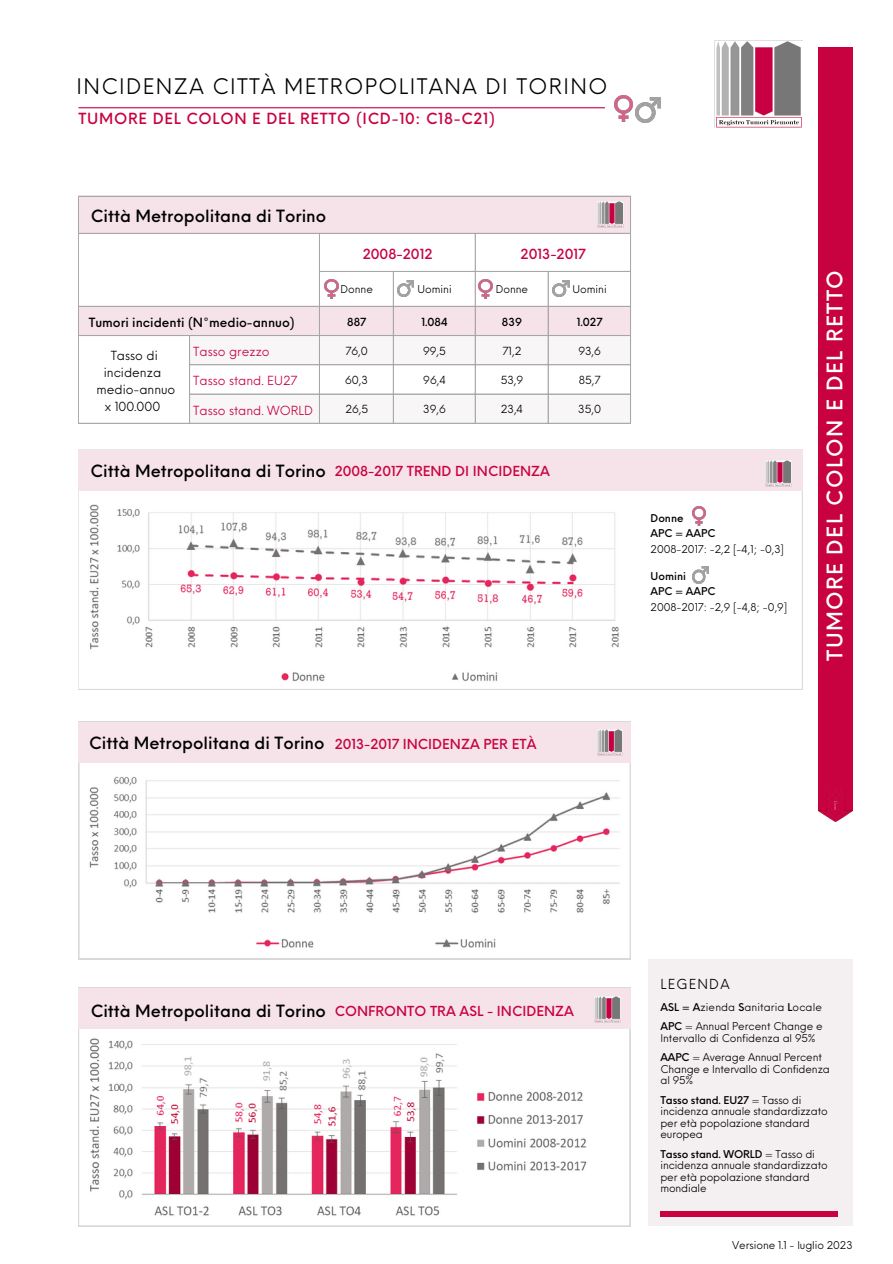
<style>
.page{position:relative;width:893px;height:1264px;background:#fff}
.page>*{position:absolute;margin:0;border:0;box-sizing:border-box;transform-origin:0 0}
.t1{font:21px "Neue Einstellung";letter-spacing:.065em;color:#000}
.t2{font:500 21px "Neue Einstellung";letter-spacing:.065em;color:#fff}
.t3{font:500 16.5px "Neue Einstellung";color:#000}
.t4{font:500 15px "Neue Einstellung";letter-spacing:.05em;color:#c80241}
.t5{font:500 13.65px "Neue Einstellung";color:#c80241}
.t6{font:500 13.5px "Neue Einstellung";color:#c80241}
.t7{font:13.5px "Neue Einstellung";letter-spacing:.09em;color:#000}
.t8{font:500 12.45px "Neue Einstellung";color:#000}
.t9{font:12.3px "Neue Einstellung";color:#c80241}
.t10{font:12.3px/17.1px "Neue Einstellung";color:#000;text-align:center}
.t11{font:10.95px "Neue Einstellung";color:#000}
.t12{font:500 10.95px "Neue Einstellung";color:#000}
.t13{font:10.5px/11.6px "Neue Einstellung";letter-spacing:-.015em;color:#000}
.t14{font:500 10.5px "Neue Einstellung";color:#000}
.t15{font:10.5px "Neue Einstellung";letter-spacing:.01em;color:#000}
.s1{font-weight:500}
</style>
<div class="page">
<div style="left:818px;top:48px;width:34px;height:763px;background:#c80241"></div>
<img style="left:818px;top:789px;width:34px;height:32px">
<hr style="left:78px;top:107px;width:527px;height:1px;background:#c80241">
<svg style="left:79px;top:197px;width:551px;height:138px"></svg>
<svg style="left:190px;top:336px;width:440px;height:87px"></svg>
<hr style="left:78px;top:196px;width:1px;height:227px;background:#a6a6a6">
<hr style="left:189px;top:336px;width:1px;height:87px;background:#a6a6a6">
<hr style="left:319px;top:233px;width:1px;height:190px;background:#a6a6a6">
<hr style="left:393px;top:272px;width:1px;height:151px;background:#a6a6a6">
<hr style="left:475px;top:233px;width:1px;height:190px;background:#a6a6a6">
<hr style="left:548px;top:272px;width:1px;height:151px;background:#a6a6a6">
<hr style="left:630px;top:196px;width:1px;height:227px;background:#a6a6a6">
<hr style="left:78px;top:196px;width:552px;height:1px;background:#a6a6a6">
<hr style="left:78px;top:233px;width:552px;height:1px;background:#a6a6a6">
<hr style="left:319px;top:271px;width:311px;height:1px;background:#a6a6a6">
<hr style="left:78px;top:306px;width:552px;height:1px;background:#a6a6a6">
<hr style="left:78px;top:335px;width:552px;height:1px;background:#a6a6a6">
<hr style="left:189px;top:364px;width:441px;height:1px;background:#a6a6a6">
<hr style="left:189px;top:394px;width:441px;height:1px;background:#a6a6a6">
<hr style="left:78px;top:423px;width:552px;height:1px;background:#a6a6a6">
<img style="left:325px;top:279px;width:13px;height:19px">
<img style="left:479px;top:279px;width:13px;height:19px">
<img style="left:397px;top:280px;width:17px;height:17px">
<img style="left:552px;top:280px;width:17px;height:17px">
<div style="left:78px;top:450px;width:724px;height:40px;background:#f6e3e9"></div>
<svg style="left:78px;top:1028px;width:552px;height:198px"></svg>
<img style="left:714px;top:41px;width:88px;height:86px">
<img style="left:597px;top:201px;width:26px;height:26px">
<img style="left:765px;top:461px;width:26px;height:25px">
<div style="left:78px;top:987px;width:552px;height:41px;background:#f6e3e9"></div>
<img style="left:594px;top:996px;width:26px;height:26px">
<div style="left:648px;top:959px;width:204px;height:267px;background:#f4f0f1"></div>
<svg style="left:78px;top:762px;width:552px;height:197px"></svg>
<div style="left:78px;top:721px;width:552px;height:41px;background:#f6e3e9"></div>
<img style="left:597px;top:729px;width:26px;height:26px">
<img style="left:692px;top:506px;width:13px;height:19px">
<img style="left:692px;top:566px;width:16px;height:17px">
<div style="left:660px;top:1210px;width:177px;height:6px;background:#c80241"></div>
<img style="left:614px;top:96px;width:18px;height:26px">
<img style="left:635px;top:97px;width:25px;height:25px">
<img style="left:89px;top:504px;width:530px;height:178px">
<img style="left:83px;top:770px;width:538px;height:179px">
<img style="left:87px;top:1030px;width:505px;height:191px">
<p class="t1" style="left:76px;top:68px;width:532px">INCIDENZA CITTÀ METROPOLITANA DI TORINO</p>
<p class="t4" style="left:78px;top:105px;width:418px">TUMORE DEL COLON E DEL RETTO (ICD-10: C18-C21)</p>
<p class="t3" style="left:91px;top:201px;width:237px">Città Metropolitana di Torino</p>
<p class="t5" style="left:363px;top:241px;width:71px">2008-2012</p>
<p class="t5" style="left:520px;top:241px;width:67px">2013-2017</p>
<p class="t13" style="left:340px;top:282px;width:34px">Donne</p>
<p class="t13" style="left:417px;top:282px;width:36px">Uomini</p>
<p class="t13" style="left:495px;top:282px;width:34px">Donne</p>
<p class="t13" style="left:572px;top:282px;width:36px">Uomini</p>
<p class="t8" style="left:89px;top:311px;width:207px">Tumori incidenti (N°medio-annuo)</p>
<p class="t12" style="left:347px;top:312px;width:21px">887</p>
<p class="t12" style="left:421px;top:312px;width:28px">1.084</p>
<p class="t12" style="left:502px;top:312px;width:22px">839</p>
<p class="t12" style="left:576px;top:312px;width:27px">1.027</p>
<p class="t10" style="left:96px;top:345px;width:80px">Tasso di incidenza medio-annuo</p>
<p class="t10" style="left:105px;top:396px;width:57px">x 100.000</p>
<p class="t9" style="left:193px;top:341px;width:78px">Tasso grezzo</p>
<p class="t11" style="left:345px;top:341px;width:24px">76,0</p>
<p class="t11" style="left:423px;top:341px;width:24px">99,5</p>
<p class="t11" style="left:502px;top:341px;width:20px">71,2</p>
<p class="t11" style="left:578px;top:341px;width:24px">93,6</p>
<p class="t9" style="left:193px;top:370px;width:106px">Tasso stand. EU27</p>
<p class="t11" style="left:345px;top:370px;width:24px">60,3</p>
<p class="t11" style="left:423px;top:370px;width:24px">96,4</p>
<p class="t11" style="left:500px;top:370px;width:24px">53,9</p>
<p class="t11" style="left:578px;top:370px;width:23px">85,7</p>
<p class="t9" style="left:193px;top:399px;width:121px">Tasso stand. WORLD</p>
<p class="t11" style="left:345px;top:399px;width:24px">26,5</p>
<p class="t11" style="left:423px;top:399px;width:24px">39,6</p>
<p class="t11" style="left:500px;top:399px;width:24px">23,4</p>
<p class="t11" style="left:578px;top:399px;width:24px">35,0</p>
<p class="t3" style="left:91px;top:456px;width:237px">Città Metropolitana di Torino</p>
<p class="t6" style="left:334px;top:459px;width:217px">2008-2017 TREND DI INCIDENZA</p>
<p class="t3" style="left:89px;top:728px;width:237px">Città Metropolitana di Torino</p>
<p class="t6" style="left:334px;top:731px;width:203px">2013-2017 INCIDENZA PER ETÀ</p>
<p class="t14" style="left:650px;top:509px;width:35px">Donne</p>
<p class="t14" style="left:650px;top:524px;width:66px">APC = AAPC</p>
<p class="t13" style="left:650px;top:542px;width:135px">2008-2017: -2,2 [-4,1; -0,3]</p>
<p class="t14" style="left:650px;top:567px;width:37px">Uomini</p>
<p class="t14" style="left:650px;top:582px;width:66px">APC = AAPC</p>
<p class="t13" style="left:650px;top:600px;width:138px">2008-2017: -2,9 [-4,8; -0,9]</p>
<p class="t2" style="left:816px;top:661px;width:392px;rotate:-90deg">TUMORE DEL COLON E DEL RETTO</p>
<p class="t3" style="left:91px;top:996px;width:237px">Città Metropolitana di Torino</p>
<p class="t6" style="left:334px;top:998px;width:241px">CONFRONTO TRA ASL - INCIDENZA</p>
<p class="t7" style="left:660px;top:971px;width:71px">LEGENDA</p>
<p class="t15" style="left:660px;top:997px;width:163px"><span class="s1">ASL = A</span>zienda <span class="s1">S</span>anitaria <span class="s1">L</span>ocale</p>
<p class="t13" style="left:660px;top:1019px;width:164px"><span class="s1">APC</span> = Annual Percent Change e<br>Intervallo di Confidenza al 95%</p>
<p class="t13" style="left:660px;top:1050px;width:171px"><span class="s1">AAPC</span> = Average Annual Percent<br>Change e Intervallo di Confidenza al 95%</p>
<p class="t13" style="left:660px;top:1093px;width:169px"><span class="s1">Tasso stand. EU27</span> = Tasso di incidenza annuale standardizzato per età popolazione standard europea</p>
<p class="t13" style="left:660px;top:1146px;width:169px"><span class="s1">Tasso stand. WORLD</span> = Tasso di incidenza annuale standardizzato per età popolazione standard mondiale</p>
<p class="t13" style="left:732px;top:1238px;width:122px">Versione 1.1 - luglio 2023</p>
</div>
